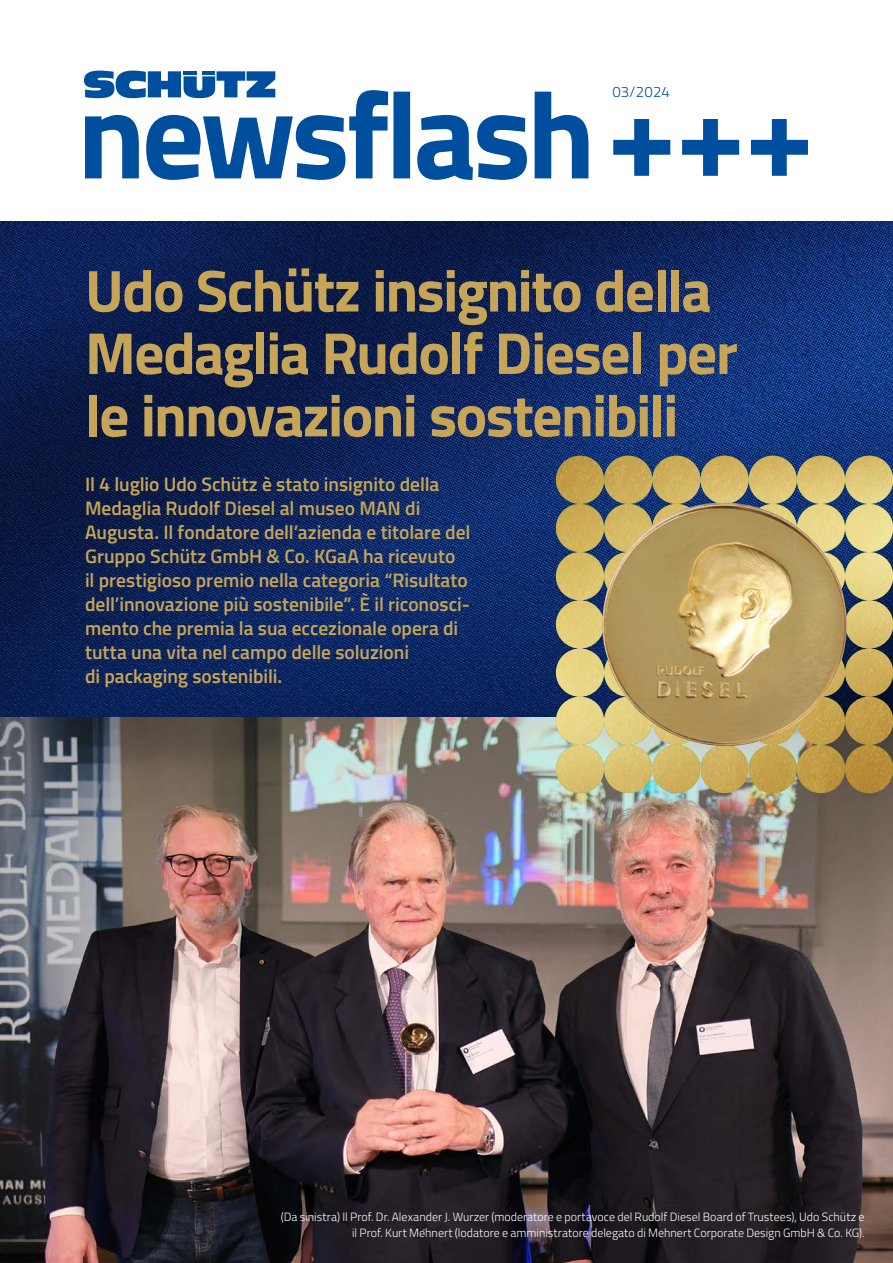
<style>
.page{position:relative;width:893px;height:1263px;background:#fff}
.page>*{position:absolute;margin:0;border:0;box-sizing:border-box;transform-origin:0 0}
.t1{font:700 59.25px/62.4px "Cairo";letter-spacing:-.025em;color:#c6a559}
.t2{font:600 19.5px/24px "Cairo";letter-spacing:-.005em;color:#c6a559}
.t3{font:300 15px "Cairo";letter-spacing:.005em;color:#004e9e}
.t4{font:300 12px/16.5px "Cairo";color:#fff;text-align:right}
</style>
<div class="page">
<img style="left:0;top:717px;width:893px;height:546px">
<img style="left:0;top:221px;width:893px;height:496px">
<svg style="left:556px;top:456px;width:144px;height:337px;background:#b9aa6e"></svg>
<img style="left:700px;top:456px;width:193px;height:337px">
<img style="left:601px;top:503px;width:248px;height:247px">
<svg style="left:84px;top:71px;width:191px;height:19px"></svg>
<hr style="left:184px;top:71px;width:13px;height:4px;background:#004e9e">
<hr style="left:202px;top:71px;width:13px;height:4px;background:#004e9e">
<svg style="left:85px;top:90px;width:723px;height:90px"></svg>
<p class="t3" style="left:612px;top:81px;width:59px">03/2024</p>
<h1 class="t1" style="left:85px;top:259px;width:654px">Udo Schütz insignito della<br>Medaglia Rudolf Diesel per le innovazioni sostenibili</h1>
<p class="t2" style="left:85px;top:472px;width:387px">Il 4 luglio Udo Schütz è stato insignito della Medaglia Rudolf Diesel al museo MAN di Augusta. Il fondatore dell’azienda e titolare del Gruppo Schütz GmbH &amp; Co. KGaA ha ricevuto<br>il prestigioso premio nella categoria “Risultato dell’innovazione più sostenibile”. È il riconosci&shy;mento che premia la sua eccezionale opera di tutta una vita nel campo delle soluzioni<br>di packaging sostenibili.</p>
<p class="t4" style="left:281px;top:1208px;width:585px">(Da sinistra) Il Prof. Dr. Alexander J. Wurzer (moderatore e portavoce del Rudolf Diesel Board of Trustees), Udo Schütz e il Prof. Kurt Mehnert (lodatore e amministratore delegato di Mehnert Corporate Design GmbH &amp; Co. KG).</p>
</div>
